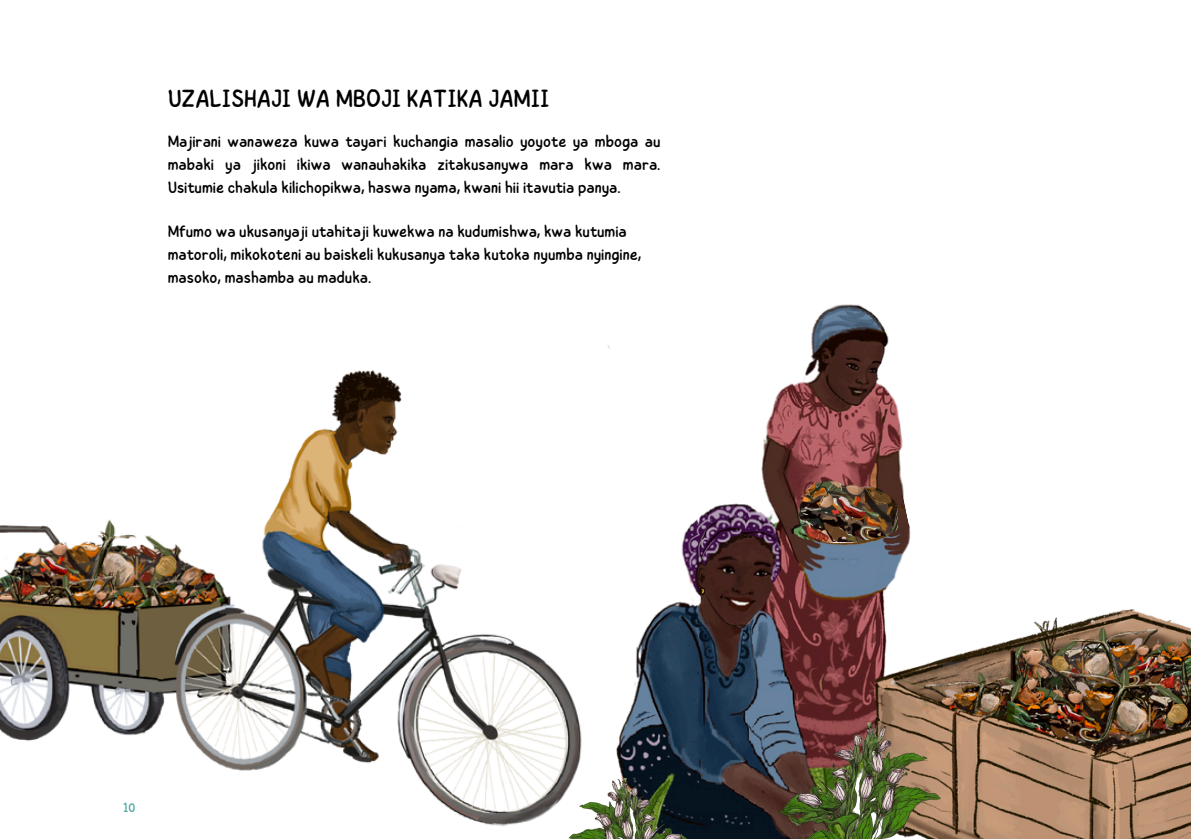
<style>
.page{position:relative;width:1191px;height:839px;background:#fff}
.page>*{position:absolute;margin:0;border:0;box-sizing:border-box;transform-origin:0 0}
.t1{font:24.8px "Childos Arabic";color:#000}
.t2{font:16.6px/23px "Childos Arabic";color:#000;text-align:justify}
.t3{font:13.2px "Childos Arabic";color:#4faaa2}
</style>
<div class="page">
<img style="left:619px;top:304px;width:292px;height:534px">
<img style="left:0;top:345px;width:619px;height:481px">
<img style="left:821px;top:581px;width:370px;height:257px">
<img style="left:768px;top:716px;width:183px;height:122px">
<img style="left:560px;top:773px;width:144px;height:65px">
<h1 class="t1" style="left:168px;top:81px;width:384px">UZALISHAJI WA MBOJI KATIKA JAMII</h1>
<p class="t2" style="left:168px;top:130px;width:494px">Majirani wanaweza kuwa tayari kuchangia masalio yoyote ya mboga au mabaki ya jikoni ikiwa wanauhakika zitakusanywa mara kwa mara.<br>Usitumie chakula kilichopikwa, haswa nyama, kwani hii itavutia panya.</p>
<p class="t2" style="left:168px;top:220px;width:475px;text-align:left">Mfumo wa ukusanyaji utahitaji kuwekwa na kudumishwa, kwa kutumia matoroli, mikokoteni au baiskeli kukusanya taka kutoka nyumba nyingine, masoko, mashamba au maduka.</p>
<p class="t3" style="left:123px;top:797px;width:14px">10</p>
</div>
